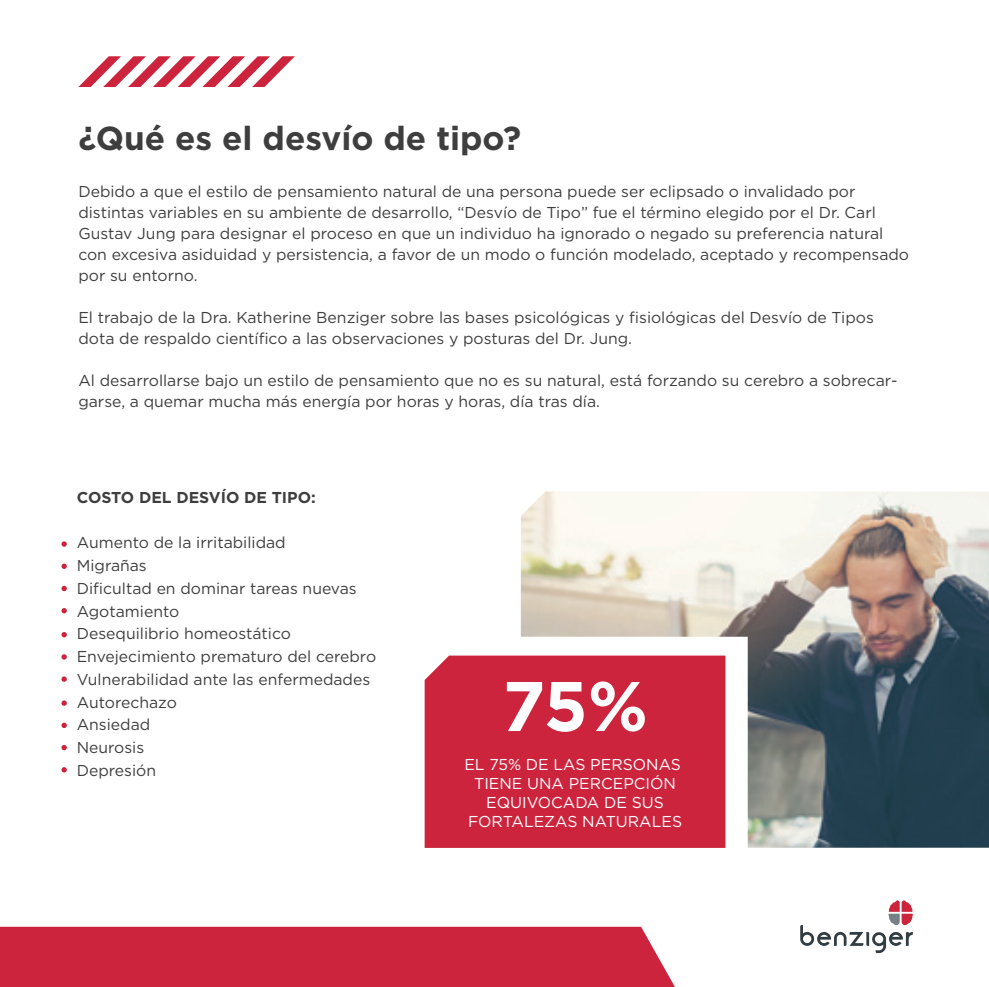
<style>
.page{position:relative;width:989px;height:987px;background:#fff}
.page>*{position:absolute;margin:0;border:0;box-sizing:border-box;transform-origin:0 0}
.t1{font:700 70px "Gotham";color:#fff}
.t2{font:700 33.25px "Gotham";color:#3e3e3f}
.t3{font:15.75px/22.8px "Gotham";color:#3e3e3f}
.t4{font:15.75px/19.2px "Gotham";color:#fff;text-align:center}
.t5{font:700 15.75px "Gotham";color:#3e3e3f}
</style>
<div class="page">
<div style="left:425px;top:656px;width:96px;height:192px;background:#cc243d"></div>
<div style="left:0;top:927px;width:675px;height:60px;background:#cc243d"></div>
<svg style="left:78px;top:56px;width:217px;height:31px"></svg>
<svg style="left:61px;top:541px;width:6px;height:6px"></svg>
<svg style="left:61px;top:564px;width:6px;height:5px"></svg>
<svg style="left:61px;top:586px;width:6px;height:5px"></svg>
<svg style="left:61px;top:608px;width:6px;height:5px"></svg>
<svg style="left:61px;top:632px;width:6px;height:5px"></svg>
<svg style="left:61px;top:654px;width:6px;height:6px"></svg>
<svg style="left:61px;top:676px;width:6px;height:6px"></svg>
<svg style="left:61px;top:700px;width:6px;height:6px"></svg>
<svg style="left:61px;top:723px;width:6px;height:5px"></svg>
<svg style="left:61px;top:745px;width:6px;height:5px"></svg>
<svg style="left:61px;top:767px;width:6px;height:5px"></svg>
<img style="left:521px;top:491px;width:468px;height:357px">
<svg style="left:800px;top:900px;width:113px;height:53px"></svg>
<h2 class="t2" style="left:78px;top:117px;width:444px">¿Qué es el desvío de tipo?</h2>
<p class="t3" style="left:78px;top:180px;width:832px;line-height:21px">Debido a que el estilo de pensamiento natural de una persona puede ser eclipsado o invalidado por distintas variables en su ambiente de desarrollo, “Desvío de Tipo” fue el término elegido por el Dr. Carl Gustav Jung para designar el proceso en que un individuo ha ignorado o negado su preferencia natural con excesiva asiduidad y persistencia, a favor de un modo o función modelado, aceptado y recompensado por su entorno.</p>
<p class="t3" style="left:78px;top:306px;width:797px;line-height:21px">El trabajo de la Dra. Katherine Benziger sobre las bases psicológicas y fisiológicas del Desvío de Tipos dota de respaldo científico a las observaciones y posturas del Dr. Jung.</p>
<p class="t3" style="left:78px;top:369px;width:821px;line-height:21px">Al desarrollarse bajo un estilo de pensamiento que no es su natural, está forzando su cerebro a sobrecar&shy;garse, a quemar mucha más energía por horas y horas, día tras día.</p>
<p class="t5" style="left:77px;top:487px;width:241px">COSTO DEL DESVÍO DE TIPO:</p>
<p class="t3" style="left:77px;top:531px;width:301px">Aumento de la irritabilidad<br>Migrañas<br>Dificultad en dominar tareas nuevas<br>Agotamiento<br>Desequilibrio homeostático<br>Envejecimiento prematuro del cerebro<br>Vulnerabilidad ante las enfermedades<br>Autorechazo<br>Ansiedad<br>Neurosis<br>Depresión</p>
<h1 class="t1" style="left:502px;top:660px;width:147px">75%</h1>
<p class="t4" style="left:464px;top:754px;width:219px">EL 75% DE LAS PERSONAS<br>TIENE UNA PERCEPCIÓN<br>EQUIVOCADA DE SUS<br>FORTALEZAS NATURALES</p>
</div>
